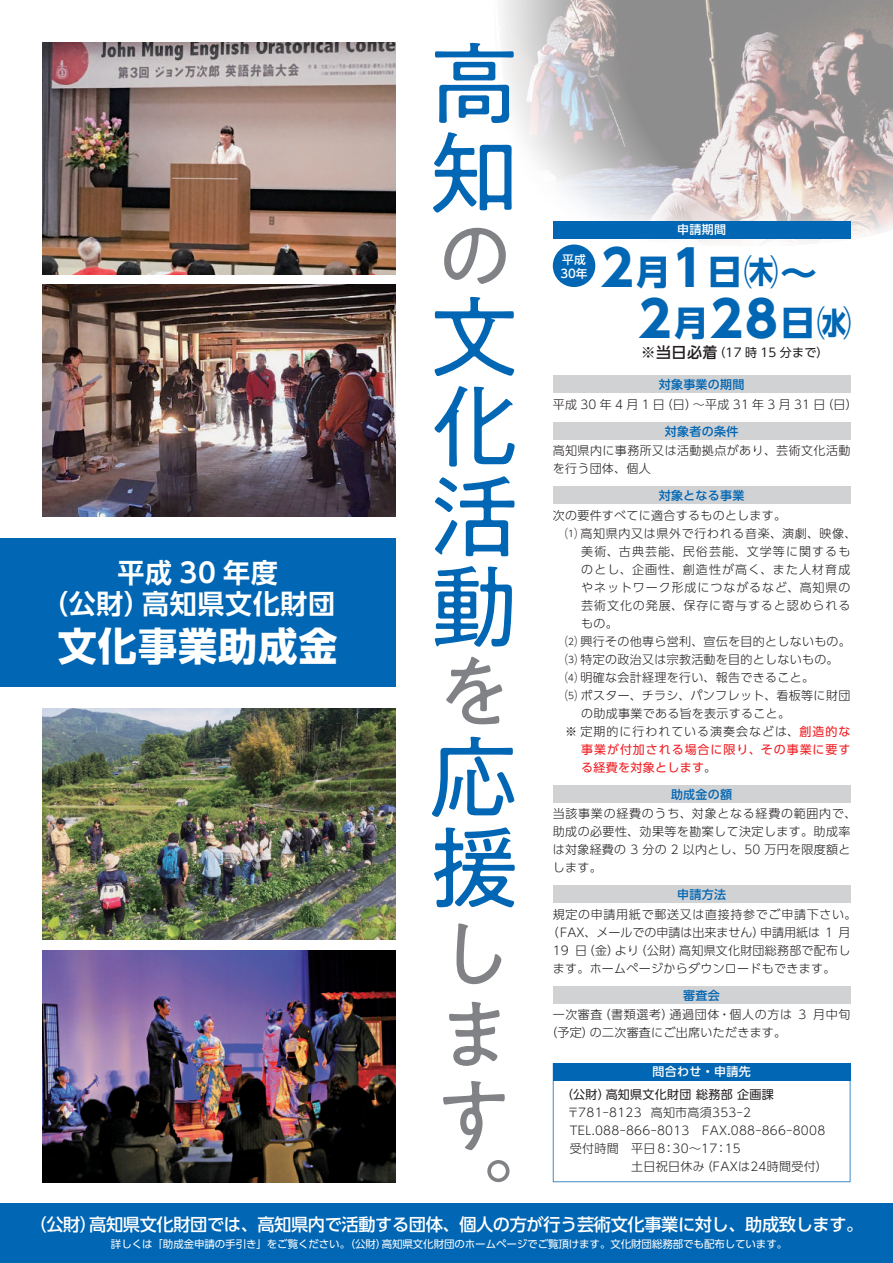
<style>
.page{position:relative;width:893px;height:1263px;background:#fff}
.page>*{position:absolute;margin:0;border:0;box-sizing:border-box;transform-origin:0 0}
.t1{font:90px/90px "PA1 Gothic Std";color:#0166b3}
.t2{font:81px/81px "PA1 Gothic Std";color:#808285}
.t3{font:700 49.5px "UD Shin Go Pro";color:#0166b3}
.t4{font:700 39.15px "UD Shin Go Pro";letter-spacing:.025em;color:#fff}
.t5{font:700 34.65px "UD Shin Go Pro";color:#0166b3}
.t6{font:700 27px/31.5px "UD Shin Go Pro De";letter-spacing:.025em;color:#fff}
.t7{font:500 17.25px "UD Shin Go Pro";letter-spacing:-.025em;color:#fff}
.t8{font:300 12px/18px "UD Shin Go Pro";letter-spacing:.025em;color:#231f20}
.t9{font:300 12px "UD Shin Go Pro";letter-spacing:.09em;color:#231f20}
.t10{font:300 12px "UD Shin Go Pro";letter-spacing:.075em;color:#231f20}
.t11{font:500 12px "UD Shin Go Pro";letter-spacing:.025em;color:#0166b3}
.t12{font:12px "UD Shin Go Pro";letter-spacing:.025em;color:#231f20}
.t13{font:300 12px "UD Shin Go Pro";color:#231f20}
.t14{font:300 12px "UD Shin Go Pro";letter-spacing:.06em;color:#231f20}
.t15{font:300 12px "UD Shin Go Pro";letter-spacing:.055em;color:#231f20}
.t16{font:300 12px "UD Shin Go Pro";letter-spacing:.08em;color:#231f20}
.t17{font:12px "UD Shin Go Pro";letter-spacing:.075em;color:#ee1d23}
.t18{font:500 12px "UD Shin Go Pro";letter-spacing:.025em;color:#fff}
.t19{font:12px "UD Shin Go Pro";letter-spacing:.025em;color:#ee1d23}
.t20{font:500 11.7px/13.8px "UD Shin Go Pro";color:#fff}
.t21{font:10.5px "UD Shin Go Pro";letter-spacing:-.01em;color:#fff}
.s1{font-size:49.5px}
.s2{font-size:37.2px}
.s3{font-size:34.65px}
.s4{font-weight:500;font-size:15px}
.s5{font-weight:400;color:#ee1d23}
.s6{font-weight:300;color:#231f20}
</style>
<div class="page">
<div style="left:0;top:1203px;width:893px;height:60px;background:#0166b3"></div>
<img style="left:43px;top:708px;width:352px;height:232px">
<img style="left:43px;top:950px;width:352px;height:232px">
<img style="left:43px;top:285px;width:352px;height:232px">
<img style="left:43px;top:43px;width:352px;height:231px">
<img style="left:502px;top:0;width:391px;height:245px">
<div style="left:553px;top:221px;width:297px;height:17px;background:#0166b3"></div>
<div style="left:553px;top:376px;width:297px;height:17px;background:#d1d2d4"></div>
<div style="left:553px;top:422px;width:297px;height:17px;background:#d1d2d4"></div>
<div style="left:553px;top:487px;width:297px;height:17px;background:#d1d2d4"></div>
<div style="left:553px;top:785px;width:297px;height:17px;background:#d1d2d4"></div>
<div style="left:553px;top:886px;width:297px;height:17px;background:#d1d2d4"></div>
<div style="left:553px;top:986px;width:297px;height:17px;background:#d1d2d4"></div>
<div style="left:0;top:538px;width:395px;height:149px;background:#0166b3"></div>
<svg style="left:553px;top:1080px;width:297px;height:102px"></svg>
<div style="left:553px;top:1063px;width:297px;height:17px;background:#0166b3"></div>
<div style="left:553px;top:244px;width:42px;height:43px;background:#0166b3;border-radius:50%"></div>
<h3 class="t6" style="left:42px;top:556px;width:295px;text-indent:76px">平成 30 年度<br>（公財）高知県文化財団</h3>
<h3 class="t4" style="left:58px;top:614px;width:281px">文化事業助成金</h3>
<h1 class="t1" style="left:429px;top:45px;width:86px">高知</h1>
<h2 class="t2" style="left:434px;top:221px;width:73px">の</h2>
<h1 class="t1" style="left:429px;top:299px;width:87px;text-align:justify">文化活動</h1>
<h2 class="t2" style="left:434px;top:658px;width:69px">を</h2>
<h1 class="t1" style="left:429px;top:740px;width:87px">応援</h1>
<h2 class="t2" style="left:434px;top:919px;width:77px">します。</h2>
<p class="t20" style="left:560px;top:252px;width:29px">平成<br>30年</p>
<p class="t18" style="left:677px;top:220px;width:50px">申請期間</p>
<h3 class="t5" style="left:601px;top:244px;width:218px"><span class="s1">2</span>月<span class="s1">1</span>日㈭<span class="s2">～</span></h3>
<h3 class="t3" style="left:639px;top:278px;width:214px">2<span class="s3">月</span>28<span class="s3">日㈬</span></h3>
<p class="t12" style="left:641px;top:343px;width:189px"><span class="s4">※当日必着</span>（17 時 15 分まで）</p>
<p class="t11" style="left:659px;top:375px;width:87px">対象事業の期間</p>
<p class="t8" style="left:553px;top:394px;width:306px">平成 30 年 4 月 1 日（日）～平成 31 年 3 月 31 日（日）</p>
<p class="t11" style="left:665px;top:421px;width:75px">対象者の条件</p>
<p class="t8" style="left:553px;top:441px;width:299px">高知県内に事務所又は活動拠点があり、芸術文化活動を行う団体、個人</p>
<p class="t11" style="left:659px;top:486px;width:87px">対象となる事業</p>
<p class="t8" style="left:553px;top:505px;width:235px">次の要件すべてに適合するものとします。</p>
<p class="t15" style="left:565px;top:523px;width:293px">⑴ 高知県内又は県外で行われる音楽、演劇、映像、</p>
<p class="t9" style="left:581px;top:541px;width:271px">美術、古典芸能、民俗芸能、文学等に関するも</p>
<p class="t9" style="left:581px;top:559px;width:271px">のとし、企画性、創造性が高く、また人材育成</p>
<p class="t10" style="left:581px;top:577px;width:271px">やネットワーク形成につながるなど、高知県の</p>
<p class="t10" style="left:581px;top:595px;width:271px">芸術文化の発展、保存に寄与すると認められる</p>
<p class="t8" style="left:581px;top:613px;width:38px">もの。</p>
<p class="t8" style="left:565px;top:631px;width:287px">⑵ 興行その他専ら営利、宣伝を目的としないもの。</p>
<p class="t8" style="left:565px;top:649px;width:275px">⑶ 特定の政治又は宗教活動を目的としないもの。</p>
<p class="t8" style="left:565px;top:667px;width:250px">⑷ 明確な会計経理を行い、報告できること。</p>
<p class="t8" style="left:565px;top:685px;width:287px">⑸ ポスター、チラシ、パンフレット、看板等に財団</p>
<p class="t8" style="left:581px;top:703px;width:210px">の助成事業である旨を表示すること。</p>
<p class="t16" style="left:565px;top:721px;width:287px">※ 定期的に行われている演奏会などは、<span class="s5">創造的な</span></p>
<p class="t17" style="left:581px;top:739px;width:271px">事業が付加される場合に限り、その事業に要す</p>
<p class="t19" style="left:581px;top:757px;width:136px">る経費を対象とします<span class="s6">。</span></p>
<p class="t11" style="left:671px;top:784px;width:63px">助成金の額</p>
<p class="t8" style="left:553px;top:804px;width:305px">当該事業の経費のうち、対象となる経費の範囲内で、助成の必要性、効果等を勘案して決定します。助成率は対象経費の 3 分の 2 以内とし、50 万円を限度額とします。</p>
<p class="t11" style="left:677px;top:885px;width:50px">申請方法</p>
<p class="t14" style="left:553px;top:904px;width:305px">規定の申請用紙で郵送又は直接持参でご申請下さい。</p>
<p class="t13" style="left:547px;top:922px;width:305px">（FAX、メールでの申請は出来ません）申請用紙は 1 月</p>
<p class="t8" style="left:553px;top:940px;width:299px">19 日（金）より（公財）高知県文化財団総務部で配布し</p>
<p class="t8" style="left:553px;top:958px;width:284px">ます。ホームページからダウンロードもできます。</p>
<p class="t11" style="left:683px;top:985px;width:38px">審査会</p>
<p class="t8" style="left:545px;top:1005px;width:306px;text-indent:7px">一次審査（書類選考）通過団体・個人の方は 3 月中旬（予定）の二次審査にご出席いただきます。</p>
<p class="t18" style="left:653px;top:1062px;width:100px">問合わせ・申請先</p>
<p class="t12" style="left:561px;top:1085px;width:214px">（公財）高知県文化財団 総務部 企画課</p>
<p class="t8" style="left:567px;top:1103px;width:262px">〒781-8123 高知市高須353-2<br>TEL.088-866-8013　FAX.088-866-8008受付時間　平日8：30～17：15<br>　　　　　土日祝日休み（FAXは24時間受付）</p>
<h3 class="t7" style="left:30px;top:1211px;width:835px">（公財）高知県文化財団では、高知県内で活動する団体、個人の方が行う芸術文化事業に対し、助成致します。</h3>
<p class="t21" style="left:111px;top:1235px;width:678px">詳しくは「助成金申請の手引き」をご覧ください。（公財）高知県文化財団のホームページでご覧頂けます。文化財団総務部でも配布しています。</p>
</div>
